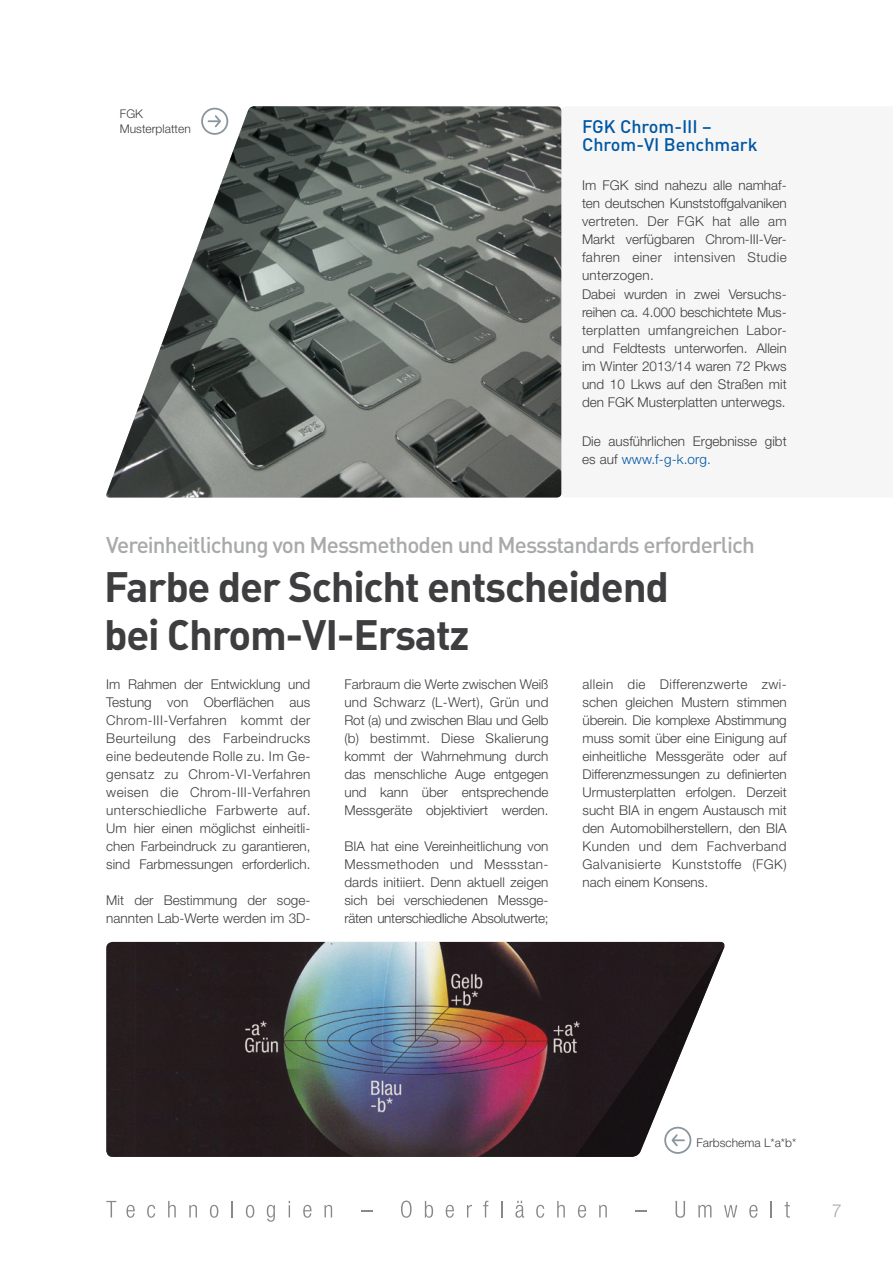
<style>
.page{position:relative;width:893px;height:1263px;background:#fff}
.page>*{position:absolute;margin:0;border:0;box-sizing:border-box;transform-origin:0 0}
.Headlines{font:42px "DIN Bold Alternate";letter-spacing:-.03em;color:#3e3e40}
.Headlines-2{font:500 22.5px "DIN";letter-spacing:-.04em;color:#a7a9ab}
.Text{font:500 18px/18px "DIN";color:#0057a3}
.Headlines-3{font:300 18px "Helvetica Neue";color:#a7a9ab}
.Text-2{font:300 13.5px/18px "Helvetica Neue";color:#3e3e40;text-align:justify}
.Text-3{font:300 12px/15px "Helvetica Neue";color:#3e3e40}
.s1{color:#0057a3}
</style>
<div class="page">
<svg style="left:106px;top:1201px;width:10px;height:16px"></svg>
<svg style="left:126px;top:1205px;width:9px;height:13px"></svg>
<svg style="left:147px;top:1205px;width:8px;height:13px"></svg>
<svg style="left:168px;top:1201px;width:8px;height:16px"></svg>
<svg style="left:189px;top:1205px;width:8px;height:12px"></svg>
<svg style="left:210px;top:1205px;width:8px;height:13px"></svg>
<svg style="left:231px;top:1201px;width:2px;height:16px"></svg>
<svg style="left:246px;top:1205px;width:8px;height:13px"></svg>
<svg style="left:267px;top:1205px;width:8px;height:17px"></svg>
<svg style="left:289px;top:1201px;width:1px;height:16px"></svg>
<svg style="left:303px;top:1205px;width:8px;height:13px"></svg>
<svg style="left:325px;top:1205px;width:7px;height:12px"></svg>
<svg style="left:401px;top:1200px;width:11px;height:18px"></svg>
<svg style="left:425px;top:1201px;width:8px;height:17px"></svg>
<svg style="left:446px;top:1205px;width:8px;height:13px"></svg>
<svg style="left:467px;top:1205px;width:5px;height:12px"></svg>
<svg style="left:483px;top:1201px;width:5px;height:16px"></svg>
<svg style="left:501px;top:1201px;width:1px;height:16px"></svg>
<svg style="left:515px;top:1201px;width:9px;height:17px"></svg>
<svg style="left:536px;top:1205px;width:8px;height:13px"></svg>
<svg style="left:557px;top:1201px;width:8px;height:16px"></svg>
<svg style="left:578px;top:1205px;width:8px;height:13px"></svg>
<svg style="left:599px;top:1205px;width:8px;height:12px"></svg>
<svg style="left:635px;top:1210px;width:12px;height:1px"></svg>
<svg style="left:676px;top:1201px;width:9px;height:17px"></svg>
<svg style="left:698px;top:1205px;width:13px;height:12px"></svg>
<svg style="left:724px;top:1205px;width:13px;height:12px"></svg>
<svg style="left:749px;top:1205px;width:8px;height:13px"></svg>
<svg style="left:771px;top:1201px;width:1px;height:16px"></svg>
<svg style="left:785px;top:1202px;width:5px;height:15px"></svg>
<img style="left:106px;top:942px;width:619px;height:215px">
<svg style="left:575px;top:946px;width:149px;height:211px"></svg>
<img style="left:355px;top:106px;width:206px;height:391px">
<svg style="left:106px;top:106px;width:249px;height:391px"></svg>
<div style="left:201px;top:108px;width:27px;height:27px;border:2px solid #8a969d;border-radius:50%"></div>
<svg style="left:208px;top:114px;width:15px;height:15px"></svg>
<p class="Text-3" style="left:120px;top:106px;width:72px">FGK<br>Musterplatten</p>
<p class="Text" style="left:582px;top:118px;width:177px">FGK Chrom-III –<br>Chrom-VI Benchmark</p>
<p class="Text-2" style="left:582px;top:176px;width:206px;text-align:left">Im FGK sind nahezu alle namhaf&shy;ten deutschen Kunststoffgalvaniken vertreten. Der FGK hat alle am<br>Markt verfügbaren Chrom-III-Ver&shy;fahren einer intensiven Studie unterzogen.<br>Dabei wurden in zwei Versuchs&shy;reihen ca. 4.000 beschichtete Mus&shy;terplatten umfangreichen Labor&shy;und Feldtests unterworfen. Allein im Winter 2013/14 waren 72 Pkws und 10 Lkws auf den Straßen mit den FGK Musterplatten unterwegs.</p>
<p class="Text-2" style="left:582px;top:431px;width:206px">Die ausführlichen Ergebnisse gibt es auf <span class="s1">www.f-g-k.org.</span></p>
<p class="Headlines-2" style="left:106px;top:531px;width:650px">Vereinheitlichung von Messmethoden und Messstandards erforderlich</p>
<p class="Headlines" style="left:104px;top:562px;width:566px">Farbe der Schicht entscheidend</p>
<p class="Headlines" style="left:104px;top:610px;width:367px">bei Chrom-VI-Ersatz</p>
<p class="Text-2" style="left:106px;top:675px;width:206px">Im Rahmen der Entwicklung und Testung von Oberflächen aus Chrom-III-Verfahren kommt der Beurteilung des Farbeindrucks eine bedeutende Rolle zu. Im Ge&shy;gensatz zu Chrom-VI-Verfahren weisen die Chrom-III-Verfahren unterschiedliche Farbwerte auf.<br>Um hier einen möglichst einheitli&shy;chen Farbeindruck zu garantieren, sind Farbmessungen erforderlich.</p>
<p class="Text-2" style="left:106px;top:891px;width:206px">Mit der Bestimmung der soge&shy;nannten Lab-Werte werden im 3D-</p>
<p class="Text-2" style="left:344px;top:675px;width:206px">Farbraum die Werte zwischen Weiß und Schwarz (L-Wert), Grün und Rot (a) und zwischen Blau und Gelb (b) bestimmt. Diese Skalierung kommt der Wahrnehmung durch das menschliche Auge entgegen und kann über entsprechende Messgeräte objektiviert werden.</p>
<p class="Text-2" style="left:344px;top:837px;width:206px">BIA hat eine Vereinheitlichung von Messmethoden und Messstan&shy;dards initiiert. Denn aktuell zeigen sich bei verschiedenen Messge&shy;räten unterschiedliche Absolutwerte;</p>
<p class="Text-2" style="left:583px;top:675px;width:206px">allein die Differenzwerte zwi&shy;schen gleichen Mustern stimmen überein. Die komplexe Abstimmung muss somit über eine Einigung auf einheitliche Messgeräte oder auf Differenzmessungen zu definierten Urmusterplatten erfolgen. Derzeit sucht BIA in engem Austausch mit den Automobilherstellern, den BIA Kunden und dem Fachverband Galvanisierte Kunststoffe (FGK) nach einem Konsens.</p>
<p class="Text-3" style="left:696px;top:1134px;width:101px">Farbschema L*a*b*</p>
<p class="Headlines-3" style="left:832px;top:1200px;width:12px">7</p>
</div>
